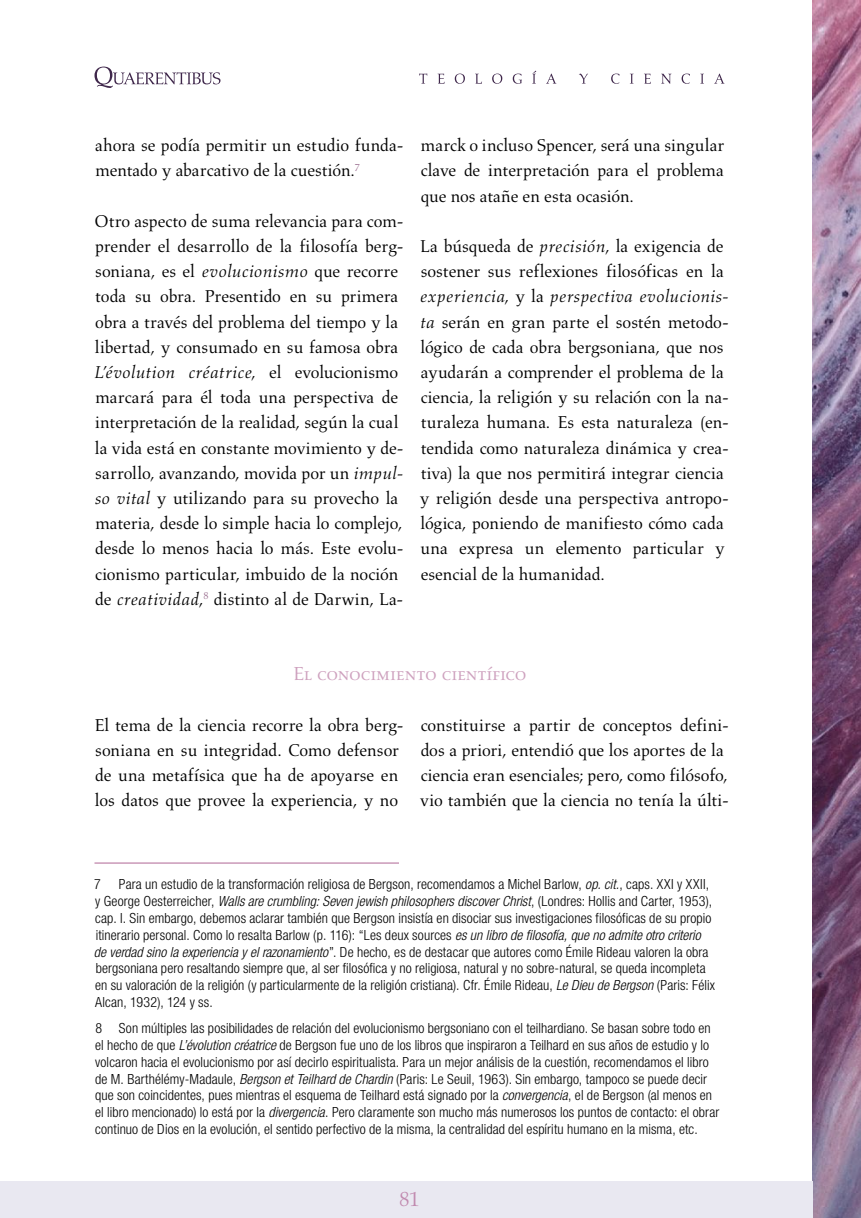
<style>
.page{position:relative;width:861px;height:1218px;background:#fff}
.page>*{position:absolute;margin:0;border:0;box-sizing:border-box;transform-origin:0 0}
.t1{font:21px "Aldus LT Std";color:#c18aaf}
.t2{font:19.25px "Aldus LT Std";letter-spacing:.015em;color:#cea1be}
.t3{font:17.5px/25.2px "Aldus LT Std";letter-spacing:-.005em;color:#000}
.t4{font:300 condensed 14px/16.8px "Helvetica Neue LT Std";letter-spacing:.01em;color:#000}
.s1{font-style:italic}
</style>
<div class="page">
<img style="left:813px;top:0;width:48px;height:1218px">
<svg style="left:95px;top:67px;width:126px;height:21px"></svg>
<svg style="left:419px;top:71px;width:306px;height:13px"></svg>
<hr style="left:94px;top:862px;width:305px;height:2px;background:#d1a7c2">
<div style="left:0;top:1181px;width:813px;height:37px;background:#e9e8f1"></div>
<p class="t3" style="left:95px;top:133px;width:310px">ahora se podía permitir un estudio funda&shy;mentado y abarcativo de la cuestión.<sup>7</sup></p>
<p class="t3" style="left:94px;top:209px;width:311px">Otro aspecto de suma relevancia para com&shy;prender el desarrollo de la filosofía berg&shy;soniana, es el <span class="s1">evolucionismo</span> que recorre toda su obra. Presentido en su primera obra a través del problema del tiempo y la libertad, y consumado en su famosa obra <span class="s1">L’évolution créatrice</span>, el evolucionismo marcará para él toda una perspectiva de interpretación de la realidad, según la cual la vida está en constante movimiento y de&shy;sarrollo, avanzando, movida por un <span class="s1">impul&shy;so vital</span> y utilizando para su provecho la materia, desde lo simple hacia lo complejo, desde lo menos hacia lo más. Este evolu&shy;cionismo particular, imbuido de la noción de <span class="s1">creatividad</span>,<sup>8</sup> distinto al de Darwin, La-</p>
<p class="t3" style="left:421px;top:133px;width:305px;text-align:justify">marck o incluso Spencer, será una singular clave de interpretación para el problema que nos atañe en esta ocasión.</p>
<p class="t3" style="left:420px;top:234px;width:311px">La búsqueda de <span class="s1">precisión</span>, la exigencia de sostener sus reflexiones filosóficas en la <span class="s1">experiencia</span>, y la <span class="s1">perspectiva evolucionis&shy;ta</span> serán en gran parte el sostén metodo&shy;lógico de cada obra bergsoniana, que nos ayudarán a comprender el problema de la ciencia, la religión y su relación con la na&shy;turaleza humana. Es esta naturaleza (en&shy;tendida como naturaleza dinámica y crea&shy;tiva) la que nos permitirá integrar ciencia y religión desde una perspectiva antropo&shy;lógica, poniendo de manifiesto cómo cada una expresa un elemento particular y esencial de la humanidad.</p>
<p class="t2" style="left:293px;top:663px;width:235px">El conocimiento científico</p>
<p class="t3" style="left:95px;top:713px;width:310px">El tema de la ciencia recorre la obra berg&shy;soniana en su integridad. Como defensor de una metafísica que ha de apoyarse en los datos que provee la experiencia, y no</p>
<p class="t3" style="left:420px;top:713px;width:310px">constituirse a partir de conceptos defini&shy;dos a priori, entendió que los aportes de la ciencia eran esenciales; pero, como filósofo, vio también que la ciencia no tenía la últi-</p>
<p class="t4" style="left:94px;top:876px;width:623px;text-indent:25px">Para un estudio de la transformación religiosa de Bergson, recomendamos a Michel Barlow, <span class="s1">op. cit.</span>, caps. XXI y XXII, y George Oesterreicher, <span class="s1">Walls are crumbling: Seven jewish philosophers discover Christ</span>, (Londres: Hollis and Carter, 1953), cap. I. Sin embargo, debemos aclarar también que Bergson insistía en disociar sus investigaciones filosóficas de su propio itinerario personal. Como lo resalta Barlow (p. 116): “Les deux sources <span class="s1">es un libro de filosofía, que no admite otro criterio<br>de verdad sino la experiencia y el razonamiento</span>”. De hecho, es de destacar que autores como Émile Rideau valoren la obra bergsoniana pero resaltando siempre que, al ser filosófica y no religiosa, natural y no sobre-natural, se queda incompleta en su valoración de la religión (y particularmente de la religión cristiana). Cfr. Émile Rideau, <span class="s1">Le Dieu de Bergson</span> (Paris: Félix Alcan, 1932), 124 y ss.</p>
<p class="t4" style="left:95px;top:1020px;width:626px">8 Son múltiples las posibilidades de relación del evolucionismo bergsoniano con el teilhardiano. Se basan sobre todo en el hecho de que <span class="s1">L’évolution créatrice</span> de Bergson fue uno de los libros que inspiraron a Teilhard en sus años de estudio y lo volcaron hacia el evolucionismo por así decirlo espiritualista. Para un mejor análisis de la cuestión, recomendamos el libro de M. Barthélémy-Madaule, <span class="s1">Bergson et Teilhard de Chardin</span> (Paris: Le Seuil, 1963). Sin embargo, tampoco se puede decir que son coincidentes, pues mientras el esquema de Teilhard está signado por la <span class="s1">convergencia</span>, el de Bergson (al menos en el libro mencionado) lo está por la <span class="s1">divergencia</span>. Pero claramente son mucho más numerosos los puntos de contacto: el obrar continuo de Dios en la evolución, el sentido perfectivo de la misma, la centralidad del espíritu humano en la misma, etc.</p>
<p class="t4" style="left:94px;top:876px;width:8px">7</p>
<p class="t1" style="left:399px;top:1187px;width:22px">81</p>
</div>
